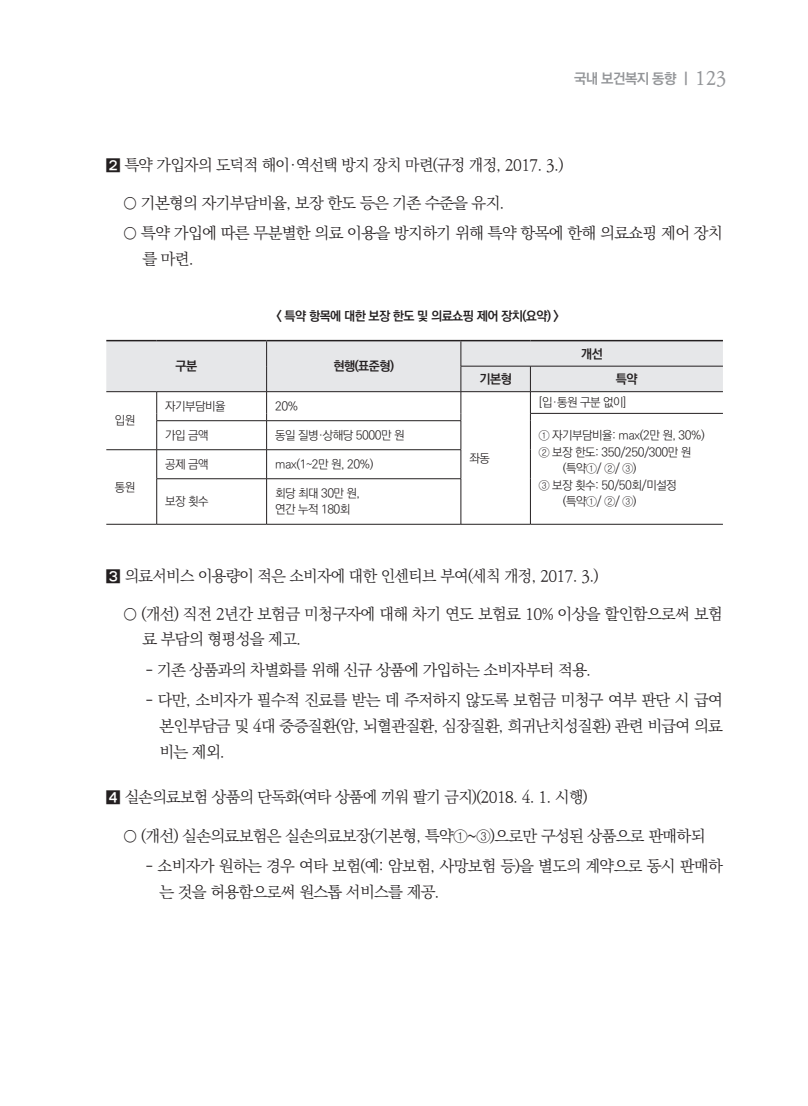
<style>
.page{position:relative;width:808px;height:1106px;background:#fff}
.page>*{position:absolute;margin:0;border:0;box-sizing:border-box;transform-origin:0 0}
.t1{font:15.75px/26px "Ko Pub Batang PL";letter-spacing:-.04em;color:#231f20}
.t2{font:14.25px "Ko Pub Dotum PB";letter-spacing:-.04em;color:#939598}
.t3{font:12.75px "Ko Pub Dotum PB";letter-spacing:-.04em;color:#231f20}
.t4{font:12px/16.5px "Ko Pub Dotum PL";letter-spacing:-.04em;color:#231f20}
.s1{font-family:"Ko Pub Batang PM";font-size:18.75px}
.s2{font-family:"YDVYGO13"}
.s3{font-family:"Ko Pub Dotum PL"}
</style>
<div class="page">
<hr style="left:106px;top:524px;width:51px;height:1px;background:#231f20">
<hr style="left:157px;top:524px;width:110px;height:1px;background:#231f20">
<hr style="left:267px;top:524px;width:194px;height:1px;background:#231f20">
<hr style="left:461px;top:524px;width:69px;height:1px;background:#231f20">
<hr style="left:530px;top:524px;width:193px;height:1px;background:#231f20">
<hr style="left:530px;top:479px;width:1px;height:45px;background:#231f20">
<svg style="left:106px;top:340px;width:617px;height:139px"></svg>
<hr style="left:157px;top:478px;width:110px;height:1px;background:#231f20">
<hr style="left:156px;top:479px;width:1px;height:45px;background:#231f20">
<hr style="left:267px;top:478px;width:194px;height:1px;background:#231f20">
<hr style="left:266px;top:479px;width:1px;height:45px;background:#231f20">
<hr style="left:461px;top:479px;width:1px;height:45px;background:#231f20">
<p class="t2" style="left:574px;top:71px;width:154px">국내 보건복지 동향 | <span class="s1">123</span></p>
<p class="t1" style="left:106px;top:153px;width:459px"><span class="s2">⃞</span> 특약 가입자의 도덕적 해이·역선택 방지 장치 마련(규정 개정, 2017. 3.)</p>
<p class="t1" style="left:123px;top:191px;width:383px">○ 기본형의 자기부담비율, 보장 한도 등은 기존 수준을 유지.</p>
<p class="t1" style="left:142px;top:221px;width:582px;line-height:25.5px;text-indent:-19px">○ 특약 가입에 따른 무분별한 의료 이용을 방지하기 위해 특약 항목에 한해 의료쇼핑 제어 장치 를 마련.</p>
<p class="t3" style="left:277px;top:310px;width:284px">&lt; 특약 항목에 대한 보장 한도 및 의료쇼핑 제어 장치(요약) &gt;</p>
<p class="t4" style="left:115px;top:413px;width:22px">입원</p>
<p class="t4" style="left:115px;top:479px;width:22px">통원</p>
<p class="t3" style="left:175px;top:360px;width:23px">구분</p>
<p class="t3" style="left:333px;top:360px;width:62px">현행(표준형)</p>
<p class="t4" style="left:165px;top:398px;width:62px">자기부담비율</p>
<p class="t4" style="left:275px;top:398px;width:25px">20%</p>
<p class="t4" style="left:165px;top:427px;width:45px">가입 금액</p>
<p class="t4" style="left:275px;top:427px;width:131px">동일 질병·상해당 5000만 원</p>
<p class="t4" style="left:165px;top:456px;width:45px">공제 금액</p>
<p class="t4" style="left:275px;top:456px;width:100px">max(1~2만 원, 20%)</p>
<p class="t4" style="left:165px;top:493px;width:45px">보장 횟수</p>
<p class="t4" style="left:275px;top:485px;width:87px">회당 최대 30만 원, 연간 누적 180회</p>
<p class="t3" style="left:581px;top:347px;width:23px">개선</p>
<p class="t3" style="left:479px;top:372px;width:34px">기본형</p>
<p class="t3" style="left:616px;top:372px;width:23px">특약</p>
<p class="t4" style="left:469px;top:450px;width:22px">좌동</p>
<p class="t4" style="left:539px;top:395px;width:89px">[입·통원 구분 없이]</p>
<p class="t4" style="left:539px;top:428px;width:167px">① 자기부담비율: max(2만 원, 30%)</p>
<p class="t4" style="left:539px;top:444px;width:154px">② 보장 한도: 350/250/300만 원</p>
<p class="t4" style="left:563px;top:461px;width:75px">(특약①/ ②/ ③)</p>
<p class="t4" style="left:539px;top:477px;width:139px">③ 보장 횟수: 50/50회/미설정</p>
<p class="t4" style="left:563px;top:494px;width:75px">(특약①/ ②/ ③)</p>
<p class="t1" style="left:106px;top:563px;width:494px"><span class="s2">⃞</span> 의료서비스 이용량이 적은 소비자에 대한 인센티브 부여(세칙 개정, 2017. 3.)</p>
<p class="t1" style="left:142px;top:602px;width:582px;line-height:25.5px;text-indent:-19px">○ (개선) 직전 2년간 보험금 미청구자에 대해 차기 연도 보험료 10% 이상을 할인함으로써 보험 료 부담의 형평성을 제고.</p>
<p class="t1" style="left:145px;top:657px;width:447px">- 기존 상품과의 차별화를 위해 신규 상품에 가입하는 소비자부터 적용.</p>
<p class="t1" style="left:159px;top:687px;width:565px;text-align:justify;text-indent:-14px">- 다만, 소비자가 필수적 진료를 받는 데 주저하지 않도록 보험금 미청구 여부 판단 시 급여 본인부담금 및 4대 중증질환(암, 뇌혈관질환, 심장질환, 희귀난치성질환) 관련 비급여 의료 비는 제외.</p>
<p class="t1" style="left:106px;top:785px;width:483px"><span class="s2">⃞</span> 실손의료보험 상품의 단독화(여타 상품에 끼워 팔기 금지)(2018. 4. 1. 시행)</p>
<p class="t1" style="left:123px;top:823px;width:584px">○ (개선) 실손의료보험은 실손의료보장(기본형, 특약<span class="s3">①</span>~<span class="s3">③</span>)으로만 구성된 상품으로 판매하되</p>
<p class="t1" style="left:159px;top:853px;width:565px;text-indent:-14px">- 소비자가 원하는 경우 여타 보험(예: 암보험, 사망보험 등)을 별도의 계약으로 동시 판매하 는 것을 허용함으로써 원스톱 서비스를 제공.</p>
</div>
